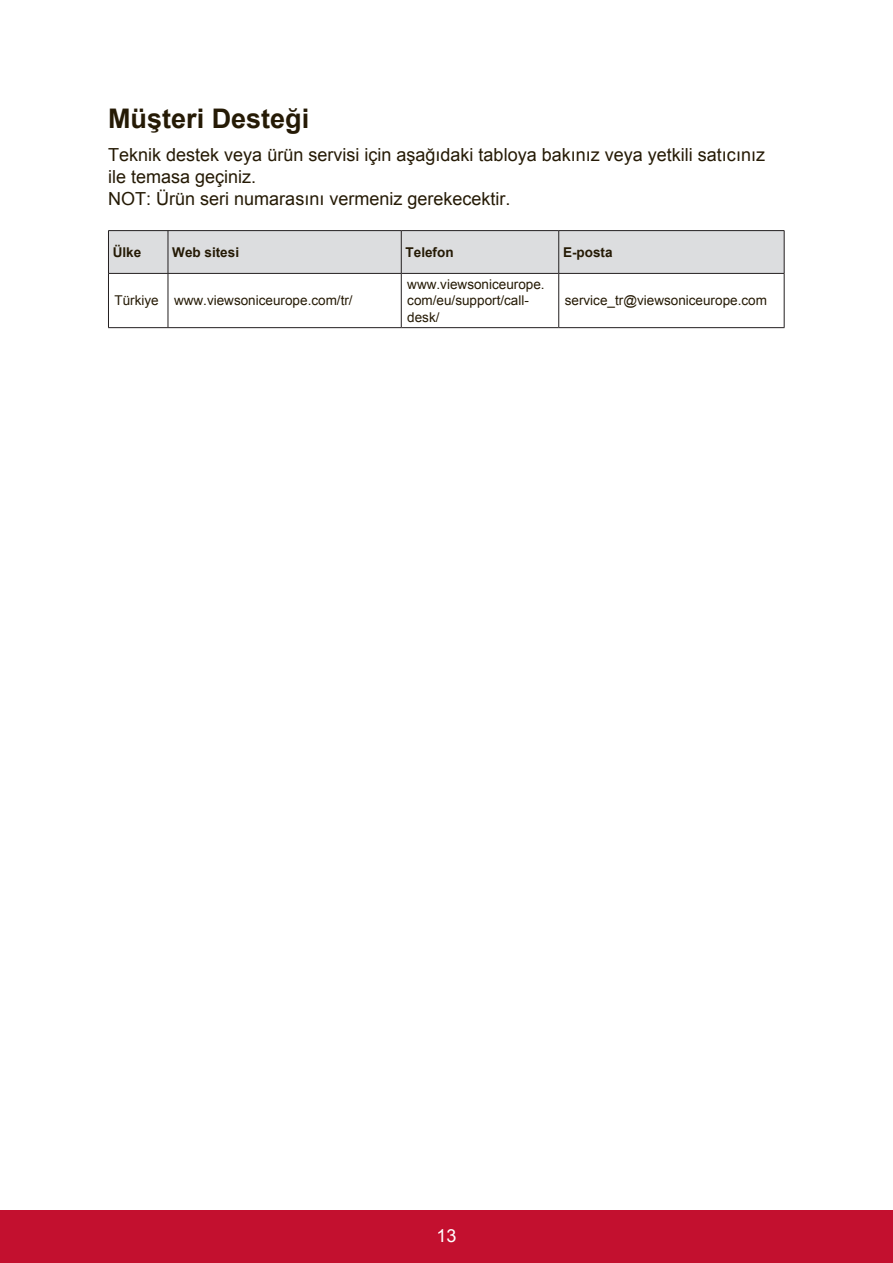
<style>
.page{position:relative;width:893px;height:1263px;background:#fff}
.page>*{position:absolute;margin:0;border:0;box-sizing:border-box;transform-origin:0 0}
.t1{font:700 27px "Arial";color:#251a05}
.t2{font:18px/21.6px "Arial";color:#251a05}
.t3{font:18px "Arial";color:#fff}
.t4{font:13.5px/16.2px "Arial";color:#251a05}
.t5{font:700 13.5px "Arial";color:#251a05}
</style>
<div class="page">
<div style="left:0;top:1210px;width:892px;height:53px;background:#c3102f"></div>
<div style="left:109px;top:231px;width:674px;height:42px;background:#dcdddf"></div>
<hr style="left:108px;top:273px;width:60px;height:1px;background:#231f20">
<hr style="left:108px;top:274px;width:1px;height:53px;background:#231f20">
<hr style="left:168px;top:273px;width:233px;height:1px;background:#231f20">
<hr style="left:167px;top:274px;width:1px;height:53px;background:#231f20">
<hr style="left:401px;top:273px;width:157px;height:1px;background:#231f20">
<hr style="left:400px;top:274px;width:1px;height:53px;background:#231f20">
<hr style="left:558px;top:273px;width:226px;height:1px;background:#231f20">
<hr style="left:558px;top:274px;width:1px;height:53px;background:#231f20">
<hr style="left:783px;top:274px;width:1px;height:53px;background:#231f20">
<hr style="left:108px;top:327px;width:60px;height:1px;background:#231f20">
<hr style="left:168px;top:327px;width:233px;height:1px;background:#231f20">
<hr style="left:401px;top:327px;width:157px;height:1px;background:#231f20">
<hr style="left:558px;top:327px;width:226px;height:1px;background:#231f20">
<hr style="left:108px;top:231px;width:1px;height:42px;background:#231f20">
<hr style="left:108px;top:230px;width:60px;height:1px;background:#231f20">
<hr style="left:168px;top:231px;width:1px;height:42px;background:#231f20">
<hr style="left:168px;top:230px;width:233px;height:1px;background:#231f20">
<hr style="left:401px;top:231px;width:1px;height:42px;background:#231f20">
<hr style="left:401px;top:230px;width:157px;height:1px;background:#231f20">
<hr style="left:558px;top:231px;width:1px;height:42px;background:#231f20">
<hr style="left:783px;top:231px;width:1px;height:42px;background:#231f20">
<hr style="left:558px;top:230px;width:226px;height:1px;background:#231f20">
<h1 class="t1" style="left:108px;top:100px;width:203px">Müşteri Desteği</h1>
<p class="t2" style="left:108px;top:144px;width:658px">Teknik destek veya ürün servisi için aşağıdaki tabloya bakınız veya yetkili satıcınız ile temasa geçiniz.<br>NOT: Ürün seri numarasını vermeniz gerekecektir.</p>
<p class="t5" style="left:113px;top:243px;width:30px">Ülke</p>
<p class="t5" style="left:172px;top:243px;width:68px">Web sitesi</p>
<p class="t5" style="left:405px;top:243px;width:50px">Telefon</p>
<p class="t5" style="left:562px;top:243px;width:51px">E-posta</p>
<p class="t4" style="left:114px;top:293px;width:239px">Türkiye www.viewsoniceurope.com/tr/</p>
<p class="t4" style="left:407px;top:276px;width:139px">www.viewsoniceurope. com/eu/support/call&shy;desk/</p>
<p class="t4" style="left:564px;top:293px;width:204px">service_tr@viewsoniceurope.com</p>
<p class="t3" style="left:436px;top:1223px;width:22px">13</p>
</div>
